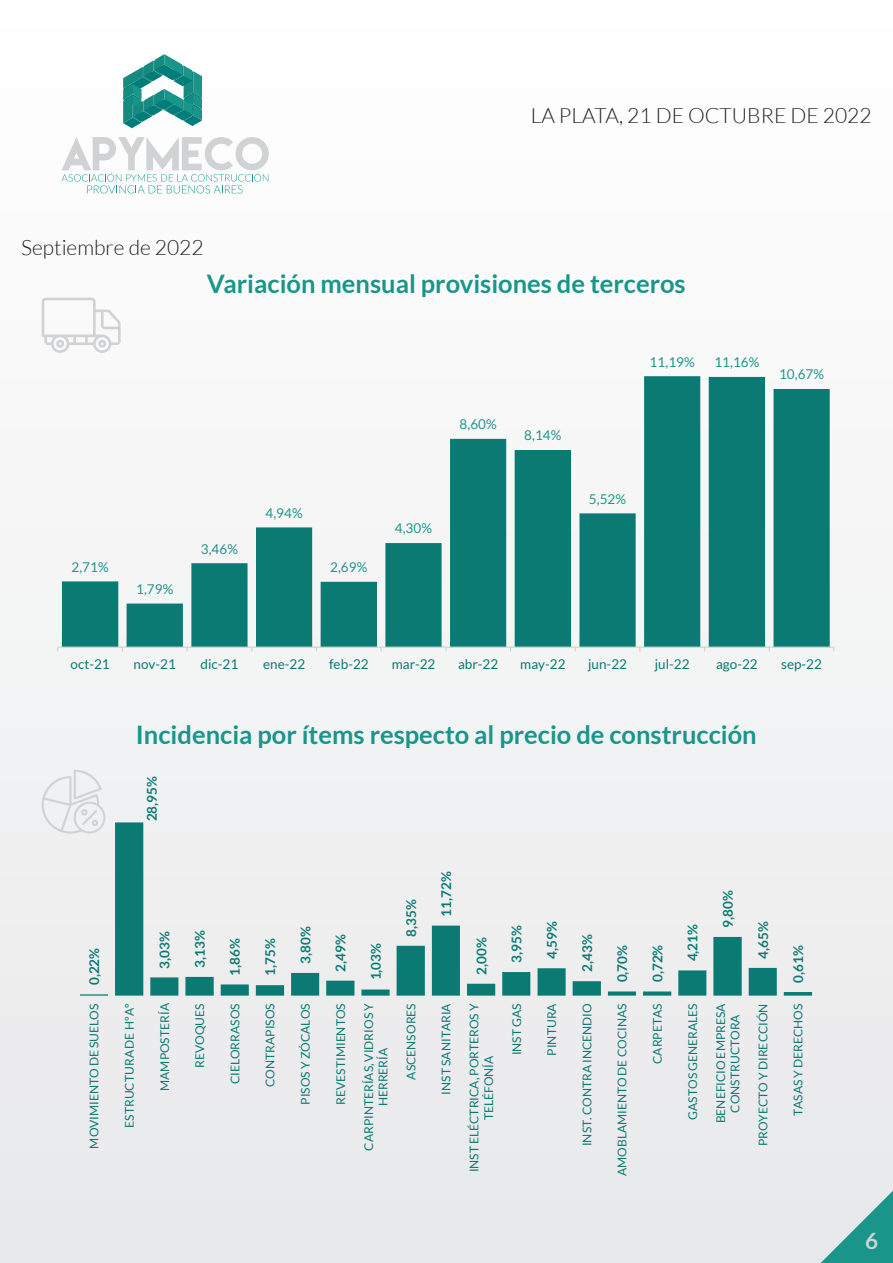
<style>
.page{position:relative;width:893px;height:1263px;background:#f3f4f4}
.page>*{position:absolute;margin:0;border:0;box-sizing:border-box;transform-origin:0 0}
.t1{font:700 25.5px "Lato";color:#199689}
.t2{font:700 22.5px "Lato";color:#d1d2d4}
.t3{font:300 21px "Lato";color:#231f20}
.t4{font:700 13.5px "Lato";letter-spacing:.005em;color:#0b7a72}
.t5{font:13.5px "Lato";color:#0b7a72}
.t6{font:13.5px "Lato";letter-spacing:.005em;color:#219589}
.t7{font:12px/14.4px "Lato";color:#0b7a72;text-align:center}
</style>
<div class="page">
<svg style="left:61px;top:137px;width:208px;height:56px"></svg>
<svg style="left:123px;top:54px;width:79px;height:74px"></svg>
<svg style="left:42px;top:298px;width:79px;height:55px"></svg>
<svg style="left:41px;top:770px;width:65px;height:64px"></svg>
<svg style="left:821px;top:1191px;width:72px;height:72px"></svg>
<svg style="left:80px;top:822px;width:732px;height:174px"></svg>
<svg style="left:62px;top:376px;width:768px;height:270px"></svg>
<hr style="left:58px;top:646px;width:776px;height:2px;background:#cfd1d0">
<h3 class="t3" style="left:21px;top:236px;width:184px">Septiembre de 2022</h3>
<h3 class="t3" style="left:531px;top:104px;width:342px">LA PLATA, 21 DE OCTUBRE DE 2022</h3>
<p class="t6" style="left:71px;top:559px;width:39px">2,71%</p>
<p class="t6" style="left:136px;top:582px;width:39px">1,79%</p>
<h1 class="t1" style="left:207px;top:269px;width:480px">Variación mensual provisiones de terceros</h1>
<p class="t6" style="left:201px;top:541px;width:39px">3,46%</p>
<p class="t6" style="left:265px;top:505px;width:39px">4,94%</p>
<p class="t6" style="left:460px;top:417px;width:39px">8,60%</p>
<p class="t6" style="left:524px;top:428px;width:39px">8,14%</p>
<p class="t6" style="left:330px;top:560px;width:39px">2,69%</p>
<p class="t6" style="left:395px;top:521px;width:39px">4,30%</p>
<p class="t6" style="left:650px;top:354px;width:47px">11,19%</p>
<p class="t6" style="left:714px;top:355px;width:47px">11,16%</p>
<p class="t6" style="left:779px;top:367px;width:47px">10,67%</p>
<p class="t6" style="left:589px;top:491px;width:39px">5,52%</p>
<p class="t5" style="left:71px;top:657px;width:41px">oct-21</p>
<p class="t5" style="left:134px;top:657px;width:44px">nov-21</p>
<p class="t5" style="left:201px;top:657px;width:39px">dic-21</p>
<p class="t5" style="left:263px;top:657px;width:44px">ene-22</p>
<p class="t5" style="left:329px;top:657px;width:41px">feb-22</p>
<p class="t5" style="left:392px;top:657px;width:45px">mar-22</p>
<p class="t5" style="left:458px;top:657px;width:42px">abr-22</p>
<p class="t5" style="left:520px;top:657px;width:47px">may-22</p>
<p class="t5" style="left:588px;top:657px;width:40px">jun-22</p>
<p class="t5" style="left:655px;top:657px;width:36px">jul-22</p>
<p class="t5" style="left:716px;top:657px;width:43px">ago-22</p>
<p class="t5" style="left:781px;top:657px;width:42px">sep-22</p>
<h1 class="t1" style="left:136px;top:720px;width:622px">Incidencia por ítems respecto al precio de construcción</h1>
<p class="t4" style="left:87px;top:985px;width:39px;rotate:-90deg">0,22%</p>
<p class="t4" style="left:144px;top:821px;width:47px;rotate:-90deg">28,95%</p>
<p class="t4" style="left:157px;top:968px;width:39px;rotate:-90deg">3,03%</p>
<p class="t4" style="left:192px;top:968px;width:39px;rotate:-90deg">3,13%</p>
<p class="t4" style="left:227px;top:975px;width:39px;rotate:-90deg">1,86%</p>
<p class="t4" style="left:262px;top:976px;width:39px;rotate:-90deg">1,75%</p>
<p class="t4" style="left:298px;top:964px;width:39px;rotate:-90deg">3,80%</p>
<p class="t4" style="left:333px;top:972px;width:39px;rotate:-90deg">2,49%</p>
<p class="t4" style="left:368px;top:980px;width:39px;rotate:-90deg">1,03%</p>
<p class="t4" style="left:403px;top:937px;width:39px;rotate:-90deg">8,35%</p>
<p class="t4" style="left:439px;top:916px;width:47px;rotate:-90deg">11,72%</p>
<p class="t4" style="left:474px;top:975px;width:39px;rotate:-90deg">2,00%</p>
<p class="t4" style="left:509px;top:963px;width:39px;rotate:-90deg">3,95%</p>
<p class="t4" style="left:544px;top:959px;width:39px;rotate:-90deg">4,59%</p>
<p class="t4" style="left:579px;top:972px;width:39px;rotate:-90deg">2,43%</p>
<p class="t4" style="left:615px;top:982px;width:39px;rotate:-90deg">0,70%</p>
<p class="t4" style="left:650px;top:982px;width:39px;rotate:-90deg">0,72%</p>
<p class="t4" style="left:685px;top:961px;width:39px;rotate:-90deg">4,21%</p>
<p class="t4" style="left:720px;top:928px;width:39px;rotate:-90deg">9,80%</p>
<p class="t4" style="left:755px;top:959px;width:39px;rotate:-90deg">4,65%</p>
<p class="t4" style="left:791px;top:983px;width:39px;rotate:-90deg">0,61%</p>
<p class="t7" style="left:87px;top:1148px;width:147px;rotate:-90deg">MOVIMIENTODE SUELOS</p>
<p class="t7" style="left:122px;top:1128px;width:126px;rotate:-90deg">ESTRUCTURADE HºAº</p>
<p class="t7" style="left:157px;top:1091px;width:89px;rotate:-90deg">MAMPOSTERÍA</p>
<p class="t7" style="left:193px;top:1068px;width:66px;rotate:-90deg">REVOQUES</p>
<p class="t7" style="left:228px;top:1084px;width:82px;rotate:-90deg">CIELORRASOS</p>
<p class="t7" style="left:263px;top:1087px;width:85px;rotate:-90deg">CONTRAPISOS</p>
<p class="t7" style="left:298px;top:1105px;width:103px;rotate:-90deg">PISOS Y ZÓCALOS</p>
<p class="t7" style="left:333px;top:1105px;width:103px;rotate:-90deg">REVESTIMIENTOS</p>
<p class="t7" style="left:361px;top:1151px;width:149px;rotate:-90deg">CARPINTERÍAS,VIDRIOSY<br>HERRERÍA</p>
<p class="t7" style="left:404px;top:1080px;width:78px;rotate:-90deg">ASCENSORES</p>
<p class="t7" style="left:439px;top:1094px;width:93px;rotate:-90deg">INST SANITARIA</p>
<p class="t7" style="left:467px;top:1172px;width:170px;rotate:-90deg">INST ELÉCTRICA, PORTEROS Y<br>TELÉFONÍA</p>
<p class="t7" style="left:509px;top:1055px;width:53px;rotate:-90deg">INSTGAS</p>
<p class="t7" style="left:545px;top:1056px;width:54px;rotate:-90deg">PINTURA</p>
<p class="t7" style="left:580px;top:1146px;width:144px;rotate:-90deg">INST. CONTRAINCENDIO</p>
<p class="t7" style="left:615px;top:1176px;width:174px;rotate:-90deg">AMOBLAMIENTODE COCINAS</p>
<p class="t7" style="left:650px;top:1064px;width:62px;rotate:-90deg">CARPETAS</p>
<p class="t7" style="left:685px;top:1120px;width:118px;rotate:-90deg">GASTOS GENERALES</p>
<p class="t7" style="left:713px;top:1123px;width:121px;rotate:-90deg">BENEFICIOEMPRESA<br>CONSTRUCTORA</p>
<p class="t7" style="left:756px;top:1146px;width:144px;rotate:-90deg">PROYECTO Y DIRECCIÓN</p>
<p class="t7" style="left:791px;top:1116px;width:114px;rotate:-90deg">TASASY DERECHOS</p>
<h2 class="t2" style="left:865px;top:1228px;width:15px">6</h2>
</div>
